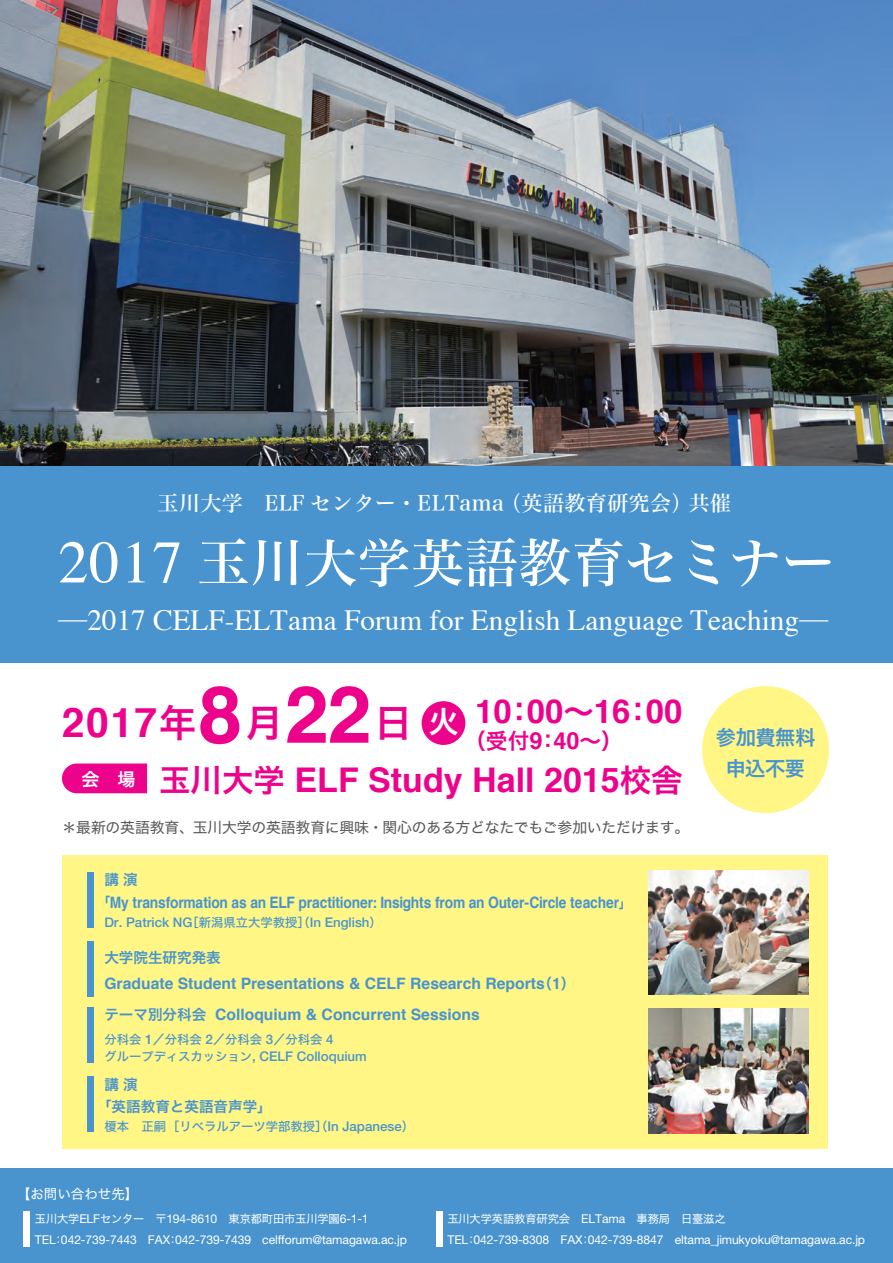
<style>
.page{position:relative;width:893px;height:1263px;background:#fff}
.page>*{position:absolute;margin:0;border:0;box-sizing:border-box;transform-origin:0 0}
.t1{font:52.5px "Hira Min Std W5";letter-spacing:.02em;color:#fff}
.t2{font:700 40.8px "Helvetica";color:#ed028c}
.t3{font:700 34.05px "Helvetica";color:#ed028c}
.t4{font:700 32.85px "Helvetica";color:#ed028c}
.t5{font:29.25px "Times";color:#fff}
.t6{font:21.75px "Hira Kaku Std W6";color:#ed028c}
.t7{font:21px "Hira Min Std W5";letter-spacing:.02em;color:#fff}
.t8{font:20.25px/30.9px "Hira Kaku Std W6";letter-spacing:-.025em;color:#4994cf;text-align:center}
.t9{font:18px "Hira Kaku Std W6";color:#fff}
.t10{font:700 15.75px "Helvetica";color:#4994cf}
.t11{font:700 15.75px "Helvetica";color:#4994cf;scale:.88 1}
.t12{font:14.85px "Hira Kaku Std W4";letter-spacing:-.015em;color:#57585a}
.t13{font:14.55px/22.5px "Hira Kaku Std W6";color:#4994cf}
.t14{font:13.5px "Hira Kaku Std W4";color:#fff}
.t15{font:500 13.35px "Helvetica Neue";color:#4994cf}
.t16{font:12.3px "Hira Kaku Std W5";color:#4994cf}
.t17{font:12.15px "Helvetica Neue";letter-spacing:-.01em;color:#fff}
.t18{font:11.25px "Hira Kaku Std W4";letter-spacing:-.01em;color:#fff}
.s1{font-family:"Times";font-size:60.3px}
.s2{font-size:55.2px}
.s3{font-family:"Koz Go Pr 6 N"}
.s4{font-family:"Hira Kaku Std W6";font-weight:400;font-size:37.8px}
.s5{font-size:79.5px}
.s6{font-family:"Hira Kaku Std W6";font-weight:400;font-size:30.45px;color:#fff}
.s7{font-family:"Hira Kaku Std W6";font-weight:400;font-size:30.45px}
.s8{font-family:"Helvetica";font-weight:700;font-size:23.55px}
.s9{font-family:"Hira Kaku Std W6";font-weight:400;font-size:30px}
.s10{font-family:"Hira Kaku Std W6";font-weight:400;font-size:31.5px}
.s11{font-family:"Hira Kaku Std W6";font-weight:400;font-size:14.55px}
.s12{font-family:"Hira Kaku Std W5";font-weight:400;font-size:12.3px}
.s13{font-family:"Helvetica Neue";font-weight:500;font-size:13.35px}
.s14{font-family:"Helvetica Neue";font-size:12.15px}
.s15{font-family:"Hira Kaku Std W4";font-size:11.25px}
</style>
<div class="page">
<div style="left:422px;top:701px;width:43px;height:44px;background:#ed028c;border-radius:50%"></div>
<img style="left:0;top:0;width:893px;height:467px">
<div style="left:0;top:1168px;width:893px;height:95px;background:#4994cf"></div>
<div style="left:0;top:467px;width:893px;height:196px;background:#4994cf"></div>
<div style="left:62px;top:855px;width:765px;height:293px;background:#fff685"></div>
<div style="left:702px;top:686px;width:127px;height:127px;background:#fff685;border-radius:50%"></div>
<div style="left:87px;top:872px;width:7px;height:55px;background:#4994cf"></div>
<div style="left:87px;top:941px;width:7px;height:55px;background:#4994cf"></div>
<div style="left:87px;top:1076px;width:7px;height:55px;background:#4994cf"></div>
<div style="left:87px;top:1007px;width:7px;height:55px;background:#4994cf"></div>
<svg style="left:62px;top:763px;width:85px;height:30px"></svg>
<img style="left:648px;top:1009px;width:160px;height:124px">
<img style="left:648px;top:871px;width:160px;height:124px">
<div style="left:24px;top:1211px;width:6px;height:35px;background:#fff"></div>
<div style="left:436px;top:1211px;width:6px;height:35px;background:#fff"></div>
<h3 class="t7" style="left:158px;top:488px;width:575px">玉川大学　ELF センター・ELTama（英語教育研究会）共催</h3>
<h1 class="t1" style="left:58px;top:525px;width:779px"><span class="s1">2017</span> 玉川大学英語教育<span class="s2">セミナー</span></h1>
<h3 class="t5" style="left:58px;top:593px;width:772px"><span class="s3">―</span>2017 CELF-ELTama Forum for English Language Teaching<span class="s3">―</span></h3>
<h2 class="t2" style="left:62px;top:690px;width:398px">2017<span class="s4">年</span><span class="s5">8</span><span class="s4">月</span><span class="s5">22</span><span class="s4">日</span><span class="s6">火</span></h2>
<h3 class="t4" style="left:475px;top:685px;width:209px">10<span class="s7">：</span>00<span class="s7">～</span>16<span class="s7">：</span>00</h3>
<h3 class="t6" style="left:464px;top:724px;width:160px">（受付<span class="s8">9</span>：<span class="s8">40</span>～）</h3>
<h3 class="t3" style="left:69px;top:752px;width:615px"><span class="s9">　　　</span><span class="s10">玉川大学</span> ELF Study Hall 2015<span class="s10">校舎</span></h3>
<p class="t12" style="left:62px;top:816px;width:629px">＊最新の英語教育、玉川大学の英語教育に興味・関心のある方どなたでもご参加いただけます。</p>
<h3 class="t9" style="left:81px;top:765px;width:55px">会　場</h3>
<p class="t13" style="left:104px;top:869px;width:35px">講演</p>
<p class="t11" style="left:97px;top:889px;width:609px"><span class="s11">「</span>My transformation as an ELF practitioner: Insights from an Outer-Circle teacher<span class="s11">」</span></p>
<p class="t15" style="left:104px;top:914px;width:279px">Dr. Patrick NG<span class="s12">［新潟県立大学教授］（</span>In English<span class="s12">）</span></p>
<p class="t13" style="left:104px;top:947px;width:118px">大学院生研究発表</p>
<p class="t10" style="left:104px;top:970px;width:472px">Graduate Student Presentations &amp; CELF Research Reports<span class="s11">（</span>1<span class="s11">）</span></p>
<p class="t10" style="left:104px;top:1002px;width:377px"><span class="s11">テーマ別分科会</span> Colloquium &amp; Concurrent Sessions</p>
<p class="t16" style="left:104px;top:1030px;width:231px">分科会 <span class="s13">1</span>／分科会 <span class="s13">2</span>／分科会 <span class="s13">3</span>／分科会 <span class="s13">4</span></p>
<p class="t15" style="left:104px;top:1048px;width:264px"><span class="s12">グループディスカッション</span>, CELF Colloquium</p>
<p class="t13" style="left:97px;top:1073px;width:176px;text-indent:7px">講演<br>「英語教育と英語音声学」</p>
<p class="t16" style="left:104px;top:1117px;width:311px">榎本　正嗣 ［リベラルアーツ学部教授］（<span class="s13">In Japanese</span>）</p>
<h3 class="t8" style="left:716px;top:722px;width:101px">参加費無料申込不要</h3>
<p class="t14" style="left:17px;top:1183px;width:123px">【お問い合わせ先】</p>
<p class="t18" style="left:35px;top:1210px;width:335px">玉川大学<span class="s14">ELF</span>センター　〒<span class="s14">194-8610</span>　東京都町田市玉川学園<span class="s14">6-1-1</span></p>
<p class="t17" style="left:35px;top:1232px;width:373px">TEL<span class="s15">：</span>042-739-7443 FAX<span class="s15">：</span>042-739-7439 celfforum@tamagawa.ac.jp</p>
<p class="t18" style="left:447px;top:1210px;width:280px">玉川大学英語教育研究会　<span class="s14">ELTama</span>　事務局　日臺滋之</p>
<p class="t17" style="left:447px;top:1232px;width:419px">TEL<span class="s15">：</span>042-739-8308 FAX<span class="s15">：</span>042-739-8847 eltama_jimukyoku@tamagawa.ac.jp</p>
</div>
